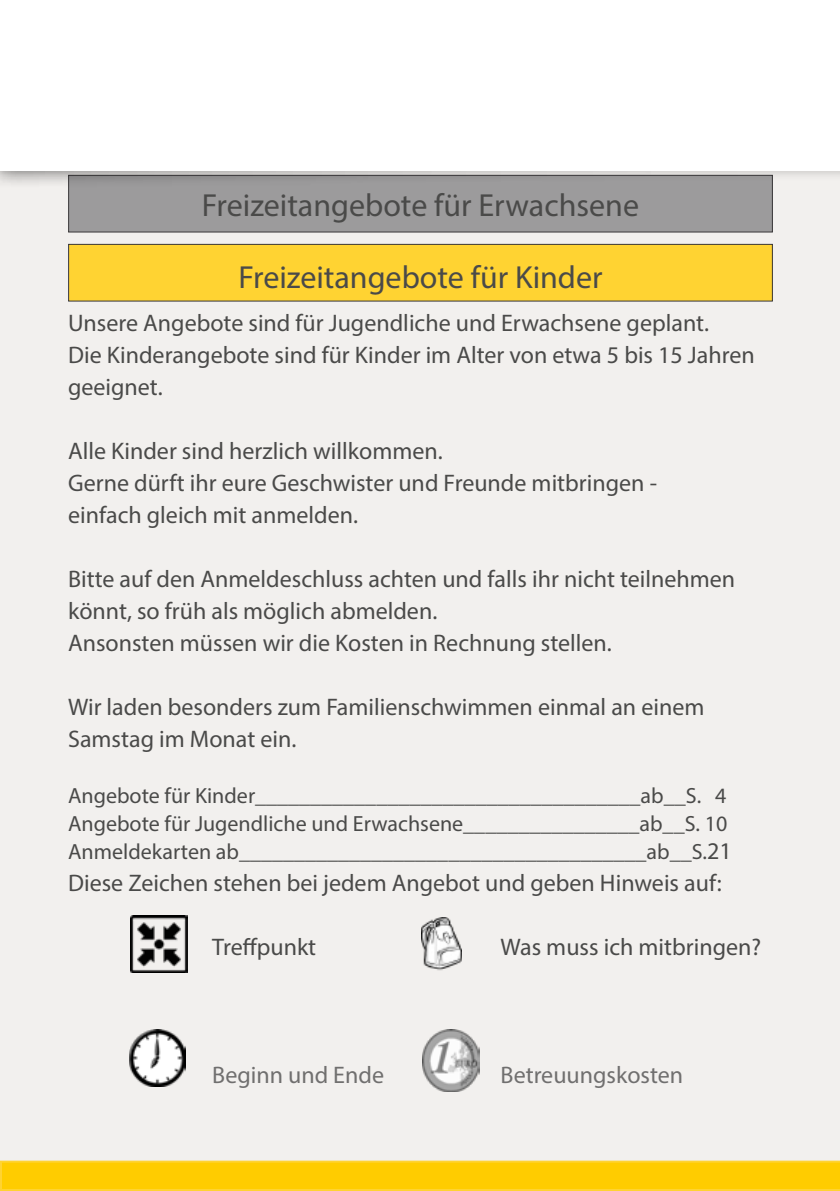
<style>
.page{position:relative;width:840px;height:1191px;background:#fff}
.page>*{position:absolute;margin:0;border:0;box-sizing:border-box;transform-origin:0 0}
.t1{font:32px "Myriad Pro";color:#4a4a49}
.t2{font:24px/32px "Myriad Pro";color:#4a4a49}
.t3{font:24px "Myriad Pro";color:#706f6f}
.t4{font:22px/28px "Myriad Pro";color:#4a4a49}
.s1{font-size:24px}
</style>
<div class="page">
<div style="left:0;top:170px;width:839px;height:1021px;background:#f2f0ee"></div>
<svg style="left:0;top:1160px;width:839px;height:31px;background:#fecd0b"></svg>
<div style="left:69px;top:175px;width:703px;height:57px;background:#9c9b9c"></div>
<div style="left:68px;top:175px;width:704px;height:57px;border:1px solid #393739"></div>
<div style="left:69px;top:244px;width:703px;height:57px;background:#ffd332"></div>
<div style="left:68px;top:244px;width:704px;height:57px;border:1px solid #393739"></div>
<img style="left:130px;top:916px;width:57px;height:56px">
<img style="left:129px;top:1029px;width:57px;height:57px">
<img style="left:422px;top:1029px;width:57px;height:62px">
<img style="left:421px;top:917px;width:40px;height:54px">
<div style="left:0;top:0;width:839px;height:189px;background:#000;opacity:.7"></div>
<div style="left:0;top:0;width:839px;height:170px;background:#fff"></div>
<h1 class="t1" style="left:202px;top:186px;width:438px">Freizeitangebote für Erwachsene</h1>
<h1 class="t1" style="left:238px;top:258px;width:365px">Freizeitangebote für Kinder</h1>
<p class="t2" style="left:68px;top:306px;width:687px">Unsere Angebote sind für Jugendliche und Erwachsene geplant.<br>Die Kinderangebote sind für Kinder im Alter von etwa 5 bis 15 Jahren geeignet.</p>
<p class="t2" style="left:68px;top:434px;width:590px">Alle Kinder sind herzlich willkommen.<br>Gerne dürft ihr eure Geschwister und Freunde mitbringen - einfach gleich mit anmelden.</p>
<p class="t2" style="left:68px;top:562px;width:668px">Bitte auf den Anmeldeschluss achten und falls ihr nicht teilnehmen könnt, so früh als möglich abmelden.<br>Ansonsten müssen wir die Kosten in Rechnung stellen.</p>
<p class="t2" style="left:68px;top:690px;width:637px">Wir laden besonders zum Familienschwimmen einmal an einem<br>Samstag im Monat ein.</p>
<p class="t4" style="left:68px;top:781px;width:664px">Angebote für Kinder___________________________________ab__S. 4<br>Angebote für Jugendliche und Erwachsene________________ab__S. 10<br>Anmeldekarten ab_____________________________________ab__S.<span class="s1">21</span></p>
<p class="t2" style="left:68px;top:866px;width:654px">Diese Zeichen stehen bei jedem Angebot und geben Hinweis auf:</p>
<p class="t2" style="left:212px;top:930px;width:105px">Treffpunkt</p>
<p class="t2" style="left:500px;top:930px;width:262px">Was muss ich mitbringen?</p>
<p class="t3" style="left:212px;top:1060px;width:173px">Beginn und Ende</p>
<p class="t3" style="left:500px;top:1060px;width:184px">Betreuungskosten</p>
</div>
